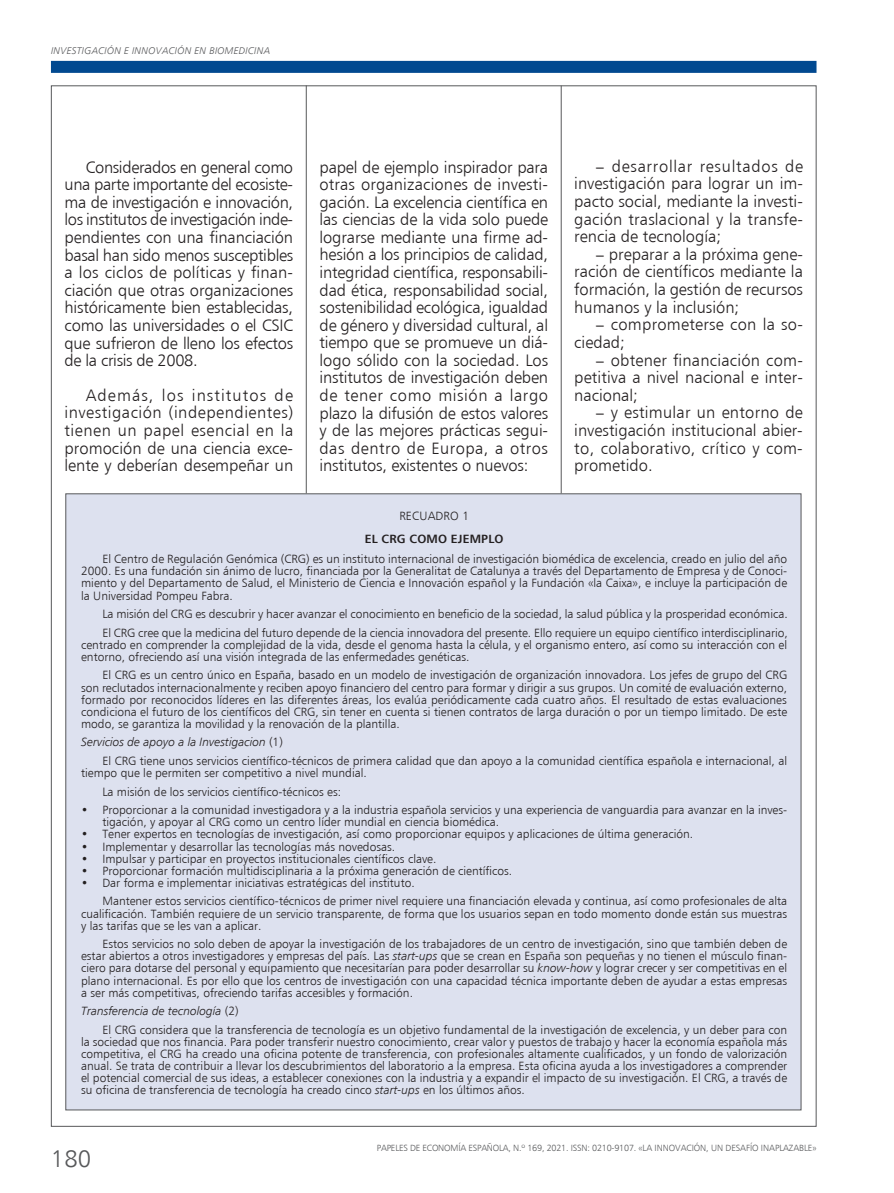
<style>
.page{position:relative;width:894px;height:1193px;background:#fff}
.page>*{position:absolute;margin:0;border:0;box-sizing:border-box;transform-origin:0 0}
.t1{font:24px "Humanist 777 BT Light B";color:#57585a}
.HTML_Preformatted{font:16.5px/17.5px "Humanist 777 BT Light B";color:#231f20;text-align:justify}
.HTML_Preformatted-2{font:12px/12.1px "Humanist 777 BT Light B";color:#231f20;text-align:justify}
.Normal__Web{font:12px/12.1px "Humanist 777 BT Light B";color:#231f20;text-align:justify}
.Normal__Web-2{font:12px "Humanist 777 BT Light Italic B";color:#231f20}
.HTML_Preformatted-3{font:12px "Humanist 777 BT Light Italic B";color:#231f20}
.t2{font:12px "Humanist 777 BT Bold B";letter-spacing:.015em;color:#231f20}
.t3{font:9.75px "Humanist 777 BT Light Italic B";letter-spacing:.02em;color:#57585a}
.t4{font:9px "Humanist 777 BT Light B";letter-spacing:-.02em;color:#57585a}
.s1{font-family:"Humanist 777 BT Light B"}
.s2{font-family:"Humanist 777 BT Light Italic B"}
</style>
<div class="page">
<div style="left:51px;top:61px;width:765px;height:12px;background:#014990"></div>
<hr style="left:561px;top:86px;width:1px;height:407px;background:#57585a">
<hr style="left:306px;top:85px;width:1px;height:408px;background:#57585a">
<div style="left:65px;top:493px;width:736px;height:617px;background:#dde1ef;border:1px solid #57585a"></div>
<p class="t3" style="left:51px;top:45px;width:221px">INVESTIGACIÓN E INNOVACIÓN EN BIOMEDICINA</p>
<p class="HTML_Preformatted" style="left:65px;top:158px;width:230px;text-indent:21px">Considerados en general como una parte importante del ecosiste&shy;ma de investigación e innovación, los institutos de investigación inde&shy;pendientes con una financiación basal han sido menos susceptibles a los ciclos de políticas y finan&shy;ciación que otras organizaciones históricamente bien establecidas, como las universidades o el CSIC que sufrieron de lleno los efectos de la crisis de 2008.</p>
<p class="HTML_Preformatted" style="left:65px;top:386px;width:230px;text-indent:21px">Además, los institutos de investigación (independientes) tienen un papel esencial en la promoción de una ciencia exce&shy;lente y deberían desempeñar un</p>
<p class="HTML_Preformatted" style="left:319px;top:158px;width:230px">papel de ejemplo inspirador para otras organizaciones de investi&shy;gación. La excelencia científica en las ciencias de la vida solo puede lograrse mediante una firme ad&shy;hesión a los principios de calidad, integridad científica, responsabili&shy;dad ética, responsabilidad social, sostenibilidad ecológica, igualdad de género y diversidad cultural, al tiempo que se promueve un diá&shy;logo sólido con la sociedad. Los institutos de investigación deben de tener como misión a largo plazo la difusión de estos valores y de las mejores prácticas segui&shy;das dentro de Europa, a otros institutos, existentes o nuevos:</p>
<p class="HTML_Preformatted" style="left:574px;top:157px;width:230px;text-indent:37px">desarrollar resultados de investigación para lograr un im&shy;pacto social, mediante la investi&shy;gación traslacional y la transfe&shy;rencia de tecnología;</p>
<p class="HTML_Preformatted" style="left:574px;top:245px;width:230px;text-indent:35px">preparar a la próxima gene&shy;ración de científicos mediante la formación, la gestión de recursos humanos y la inclusión;</p>
<p class="HTML_Preformatted" style="left:574px;top:315px;width:230px;text-indent:37px">comprometerse con la so&shy;ciedad;</p>
<p class="HTML_Preformatted" style="left:574px;top:351px;width:230px;text-indent:37px">obtener financiación com&shy;petitiva a nivel nacional e inter&shy;nacional;</p>
<p class="HTML_Preformatted" style="left:574px;top:403px;width:230px;text-indent:37px">y estimular un entorno de investigación institucional abier&shy;to, colaborativo, crítico y com&shy;prometido.</p>
<p class="HTML_Preformatted-2" style="left:399px;top:510px;width:71px">RECUADRO 1</p>
<p class="t2" style="left:365px;top:531px;width:140px">EL CRG COMO EJEMPLO</p>
<p class="Normal__Web" style="left:81px;top:552px;width:707px;text-indent:21px">El Centro de Regulación Genómica (CRG) es un instituto internacional de investigación biomédica de excelencia, creado en julio del año 2000. Es una fundación sin ánimo de lucro, financiada por la Generalitat de Catalunya a través del Departamento de Empresa y de Conoci&shy;miento y del Departamento de Salud, el Ministerio de Ciencia e Innovación español y la Fundación «la Caixa», e incluye la participación de la Universidad Pompeu Fabra.</p>
<p class="Normal__Web" style="left:102px;top:607px;width:687px">La misión del CRG es descubrir y hacer avanzar el conocimiento en beneficio de la sociedad, la salud pública y la prosperidad económica.</p>
<p class="Normal__Web" style="left:81px;top:626px;width:708px;text-indent:21px">El CRG cree que la medicina del futuro depende de la ciencia innovadora del presente. Ello requiere un equipo científico interdisciplinario, centrado en comprender la complejidad de la vida, desde el genoma hasta la célula, y el organismo entero, así como su interacción con el entorno, ofreciendo así una visión integrada de las enfermedades genéticas.</p>
<p class="Normal__Web" style="left:81px;top:669px;width:707px;text-indent:21px">El CRG es un centro único en España, basado en un modelo de investigación de organización innovadora. Los jefes de grupo del CRG son reclutados internacionalmente y reciben apoyo financiero del centro para formar y dirigir a sus grupos. Un comité de evaluación externo, formado por reconocidos líderes en las diferentes áreas, los evalúa periódicamente cada cuatro años. El resultado de estas evaluaciones condiciona el futuro de los científicos del CRG, sin tener en cuenta si tienen contratos de larga duración o por un tiempo limitado. De este modo, se garantiza la movilidad y la renovación de la plantilla.</p>
<p class="Normal__Web-2" style="left:81px;top:734px;width:203px">Servicios de apoyo a la Investigacion <span class="s1">(1)</span></p>
<p class="Normal__Web" style="left:81px;top:754px;width:707px;text-indent:21px">El CRG tiene unos servicios científico-técnicos de primera calidad que dan apoyo a la comunidad científica española e internacional, al tiempo que le permiten ser competitivo a nivel mundial.</p>
<p class="HTML_Preformatted-2" style="left:102px;top:785px;width:240px">La misión de los servicios científico-técnicos es:</p>
<p class="HTML_Preformatted-2" style="left:102px;top:803px;width:686px;text-indent:-21px">• Proporcionar a la comunidad investigadora y a la industria española servicios y una experiencia de vanguardia para avanzar en la inves&shy;tigación, y apoyar al CRG como un centro líder mundial en ciencia biomédica.</p>
<p class="HTML_Preformatted-2" style="left:81px;top:827px;width:613px">• Tener expertos en tecnologías de investigación, así como proporcionar equipos y aplicaciones de última generación.</p>
<p class="HTML_Preformatted-2" style="left:81px;top:840px;width:315px">• Implementar y desarrollar las tecnologías más novedosas.</p>
<p class="HTML_Preformatted-2" style="left:81px;top:852px;width:357px">• Impulsar y participar en proyectos institucionales científicos clave.</p>
<p class="HTML_Preformatted-2" style="left:81px;top:864px;width:432px">• Proporcionar formación multidisciplinaria a la próxima generación de científicos.</p>
<p class="HTML_Preformatted-2" style="left:81px;top:876px;width:335px">• Dar forma e implementar iniciativas estratégicas del instituto.</p>
<p class="HTML_Preformatted-2" style="left:81px;top:894px;width:707px;text-indent:21px">Mantener estos servicios científico-técnicos de primer nivel requiere una financiación elevada y continua, así como profesionales de alta cualificación. También requiere de un servicio transparente, de forma que los usuarios sepan en todo momento donde están sus muestras y las tarifas que se les van a aplicar.</p>
<p class="HTML_Preformatted-2" style="left:81px;top:937px;width:707px;text-indent:21px">Estos servicios no solo deben de apoyar la investigación de los trabajadores de un centro de investigación, sino que también deben de estar abiertos a otros investigadores y empresas del país. Las <span class="s2">start-ups</span> que se crean en España son pequeñas y no tienen el músculo finan&shy;ciero para dotarse del personal y equipamiento que necesitarían para poder desarrollar su <span class="s2">know-how</span> y lograr crecer y ser competitivas en el plano internacional. Es por ello que los centros de investigación con una capacidad técnica importante deben de ayudar a estas empresas a ser más competitivas, ofreciendo tarifas accesibles y formación.</p>
<p class="HTML_Preformatted-3" style="left:81px;top:1003px;width:159px">Transferencia de tecnología <span class="s1">(2)</span></p>
<p class="HTML_Preformatted-2" style="left:81px;top:1023px;width:707px;text-indent:21px">El CRG considera que la transferencia de tecnología es un objetivo fundamental de la investigación de excelencia, y un deber para con la sociedad que nos financia. Para poder transferir nuestro conocimiento, crear valor y puestos de trabajo y hacer la economía española más competitiva, el CRG ha creado una oficina potente de transferencia, con profesionales altamente cualificados, y un fondo de valorización anual. Se trata de contribuir a llevar los descubrimientos del laboratorio a la empresa. Esta oficina ayuda a los investigadores a comprender el potencial comercial de sus ideas, a establecer conexiones con la industria y a expandir el impacto de su investigación. El CRG, a través de su oficina de transferencia de tecnología ha creado cinco <span class="s2">start-ups</span> en los últimos años.</p>
<h1 class="t1" style="left:51px;top:1143px;width:42px">180</h1>
<p class="t4" style="left:377px;top:1142px;width:441px">PAPELES DE ECONOMÍA ESPAÑOLA, N.º 169, 2021. ISSN: 0210-9107. «LA INNOVACIÓN, UN DESAFÍO INAPLAZABLE»</p>
</div>
